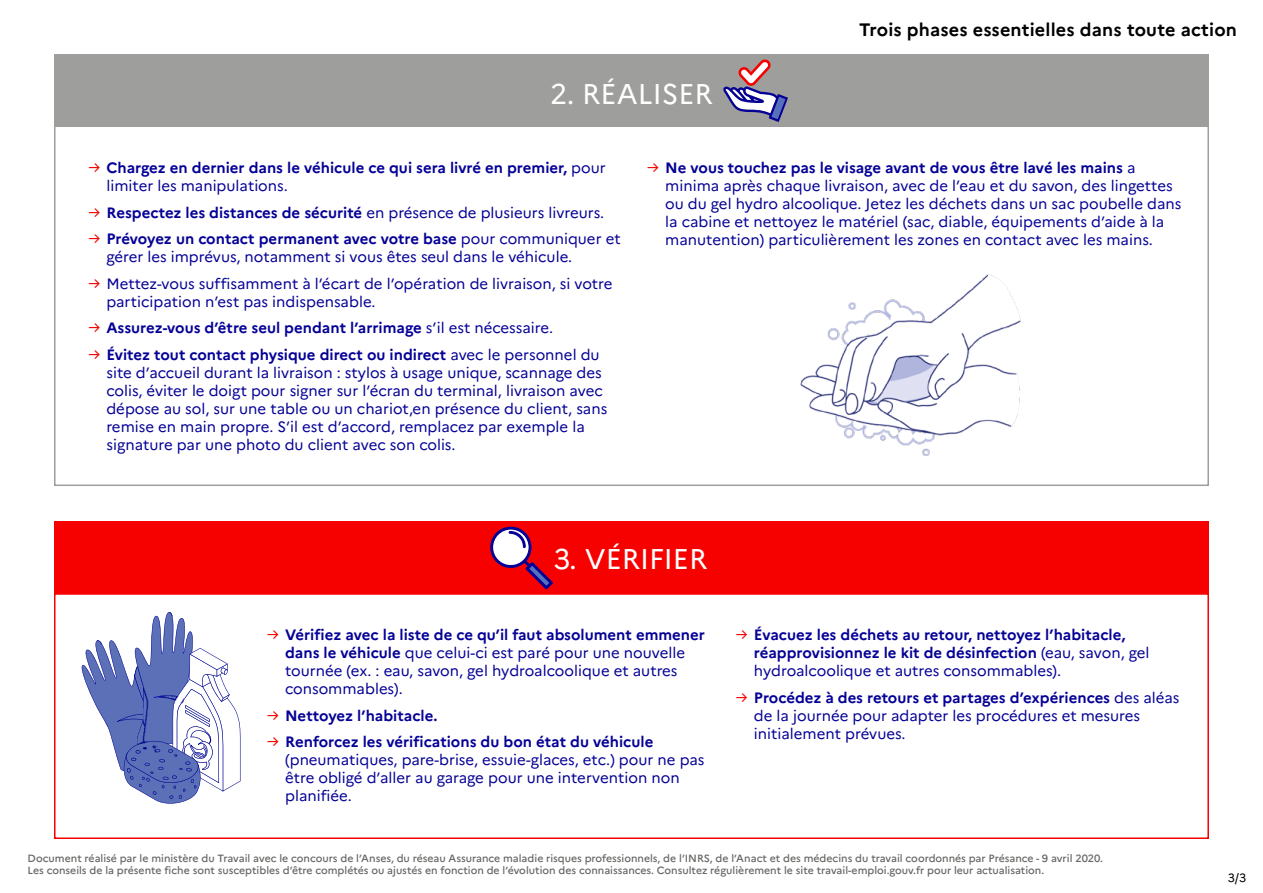
<style>
.page{position:relative;width:1263px;height:893px;background:#fff}
.page>*{position:absolute;margin:0;border:0;box-sizing:border-box;transform-origin:0 0}
.t1{font:28.5px "Marianne";color:#fff}
.t2{font:700 18px "Marianne";letter-spacing:.01em;color:#000}
.t3{font:15px/18px "Marianne";color:#050096}
.t4{font:700 15px/18px "Marianne";color:#050096}
.t5{font:12px "Marianne";color:#000}
.t6{font:500 10.5px/12.6px "Marianne";color:#656563}
.s1{font-weight:400;color:#f70000}
.s2{font-weight:400}
.s3{color:#f70000}
.s4{font-weight:700}
</style>
<div class="page">
<div style="left:54px;top:54px;width:1155px;height:72px;background:#9e9e9c"></div>
<svg style="left:723px;top:59px;width:65px;height:63px"></svg>
<div style="left:54px;top:522px;width:1155px;height:72px;background:#f70000"></div>
<div style="left:54px;top:593px;width:1155px;height:246px;border:2px solid #f70000"></div>
<svg style="left:490px;top:527px;width:63px;height:63px"></svg>
<svg style="left:81px;top:612px;width:159px;height:192px"></svg>
<img style="left:800px;top:274px;width:221px;height:182px">
<h1 class="t1" style="left:550px;top:76px;width:164px">2. RÉALISER</h1>
<p class="t2" style="left:859px;top:18px;width:379px">Trois phases essentielles dans toute action</p>
<p class="t4" style="left:106px;top:159px;width:501px;text-indent:-18px"><span class="s1">→</span> Chargez en dernier dans le véhicule ce qui sera livré en premier, <span class="s2">pour limiter les manipulations.</span></p>
<p class="t4" style="left:88px;top:203px;width:517px"><span class="s1">→</span> Respectez les distances de sécurité <span class="s2">en présence de plusieurs livreurs.</span></p>
<p class="t3" style="left:106px;top:230px;width:516px;text-indent:-18px"><span class="s3">→</span> <span class="s4">Prévoyez un contact permanent avec votre base</span> pour communiquer et gérer les imprévus, notamment si vous êtes seul dans le véhicule.</p>
<p class="t3" style="left:106px;top:274px;width:508px;text-indent:-18px"><span class="s3">→</span> Mettez-vous suffisamment à l’écart de l’opération de livraison, si votre participation n’est pas indispensable.</p>
<p class="t4" style="left:88px;top:319px;width:466px"><span class="s1">→</span> Assurez-vous d’être seul pendant l’arrimage <span class="s2">s’il est nécessaire.</span></p>
<p class="t3" style="left:106px;top:345px;width:502px;text-indent:-18px"><span class="s3">→</span> <span class="s4">Évitez tout contact physique direct ou indirect</span> avec le personnel du site d’accueil durant la livraison : stylos à usage unique, scannage des colis, éviter le doigt pour signer sur l’écran du terminal, livraison avec dépose au sol, sur une table ou un chariot,en présence du client, sans remise en main propre. S’il est d’accord, remplacez par exemple la signature par une photo du client avec son colis.</p>
<p class="t3" style="left:665px;top:159px;width:518px;text-indent:-18px"><span class="s3">→</span> <span class="s4">Ne vous touchez pas le visage avant de vous être lavé les mains</span> a minima après chaque livraison, avec de l’eau et du savon, des lingettes ou du gel hydro alcoolique. Jetez les déchets dans un sac poubelle dans la cabine et nettoyez le matériel (sac, diable, équipements d’aide à la manutention) particulièrement les zones en contact avec les mains.</p>
<h1 class="t1" style="left:554px;top:541px;width:155px">3. VÉRIFIER</h1>
<p class="t3" style="left:285px;top:626px;width:421px;text-indent:-18px"><span class="s3">→</span> <span class="s4">Vérifiez avec la liste de ce qu’il faut absolument emmener dans le véhicule</span> que celui-ci est paré pour une nouvelle tournée (ex. : eau, savon, gel hydroalcoolique et autres consommables).</p>
<p class="t4" style="left:267px;top:706px;width:172px"><span class="s1">→</span> Nettoyez l’habitacle.</p>
<p class="t3" style="left:285px;top:733px;width:421px;text-indent:-18px"><span class="s3">→</span> <span class="s4">Renforcez les vérifications du bon état du véhicule </span>(pneumatiques, pare-brise, essuie-glaces, etc.) pour ne pas être obligé d’aller au garage pour une intervention non planifiée.</p>
<p class="t4" style="left:754px;top:626px;width:397px;text-indent:-18px"><span class="s1">→</span> Évacuez les déchets au retour, nettoyez l’habitacle, réapprovisionnez le kit de désinfection <span class="s2">(eau, savon, gel hydroalcoolique et autres consommables).</span></p>
<p class="t3" style="left:754px;top:688px;width:427px;text-indent:-18px"><span class="s3">→</span> <span class="s4">Procédez à des retours et partages d’expériences</span> des aléas de la journée pour adapter les procédures et mesures initialement prévues.</p>
<p class="t6" style="left:28px;top:852px;width:1077px">Document réalisé par le ministère du Travail avec le concours de l’Anses, du réseau Assurance maladie risques professionnels, de l’INRS, de l’Anact et des médecins du travail coordonnés par Présance - 9 avril 2020.<br>Les conseils de la présente fiche sont susceptibles d’être complétés ou ajustés en fonction de l’évolution des connaissances. Consultez régulièrement le site travail-emploi.gouv.fr pour leur actualisation.</p>
<p class="t5" style="left:1228px;top:870px;width:20px">3/3</p>
</div>
